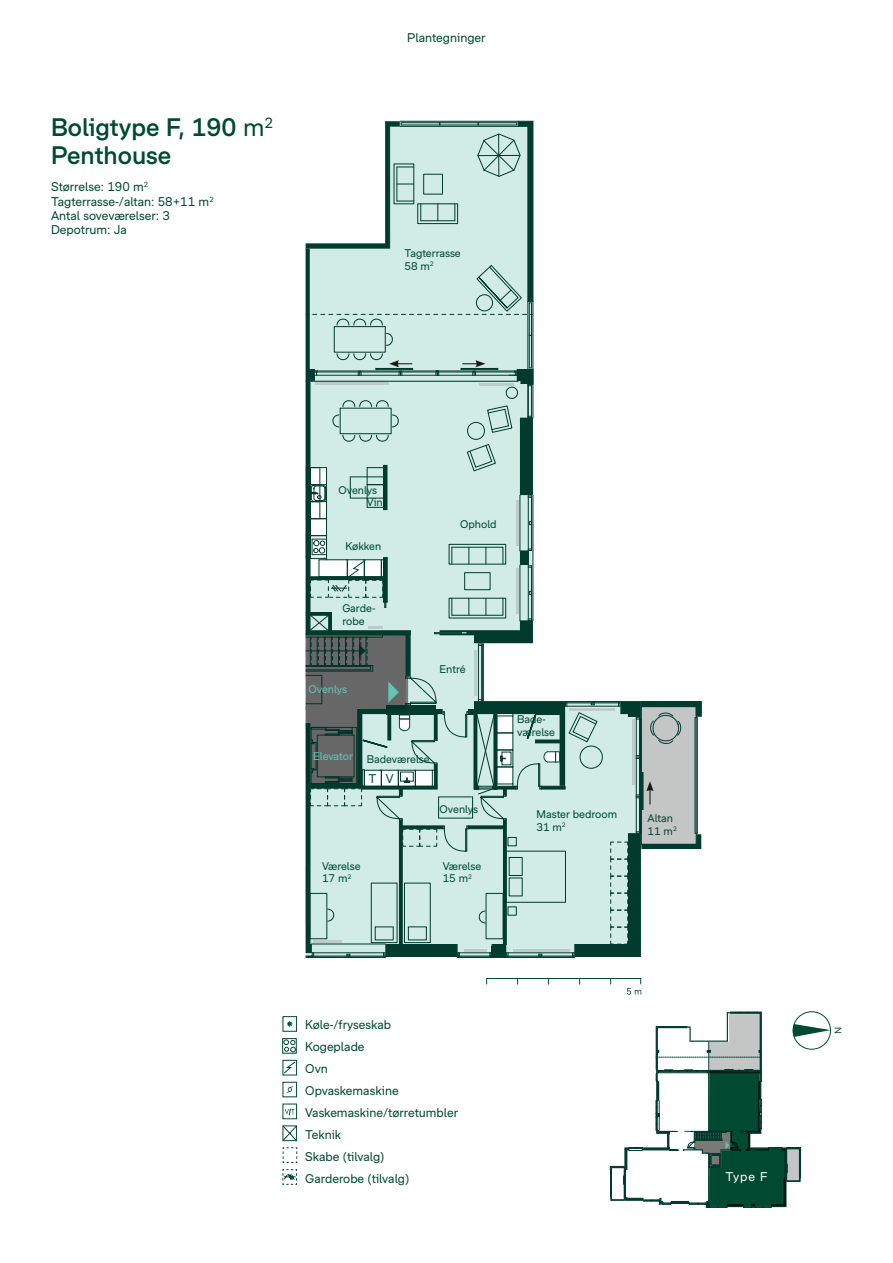
<style>
.page{position:relative;width:893px;height:1263px;background:#fff}
.page>*{position:absolute;margin:0;border:0;box-sizing:border-box;transform-origin:0 0}
.t1{font:500 24px/28.8px "Bonava Sans";color:#004a32}
.t2{font:12px/21.9px "Bonava Sans";color:#004a32}
.t3{font:12px "Bonava Sans";color:#fff}
.t4{font:10.5px/12.6px "Bonava Sans";color:#004a32}
.t5{font:10.5px "Bonava Sans";letter-spacing:-.005em;color:#62c5b4}
.t6{font:9px "Bonava Sans";color:#004a32}
.s1{font-weight:400}
</style>
<div class="page">
<div style="left:486px;top:978px;width:155px;height:7px;border:1px solid #004a32"></div>
<svg style="left:627px;top:988px;width:14px;height:7px"></svg>
<svg style="left:305px;top:121px;width:397px;height:837px"></svg>
<svg style="left:287px;top:1021px;width:6px;height:6px"></svg>
<svg style="left:285px;top:1127px;width:10px;height:12px"></svg>
<div style="left:283px;top:1125px;width:14px;height:16px;border:1px solid #004a32"></div>
<svg style="left:284px;top:1040px;width:11px;height:11px"></svg>
<div style="left:283px;top:1016px;width:14px;height:15px;border:1px solid #004a32"></div>
<svg style="left:282px;top:1060px;width:15px;height:59px"></svg>
<svg style="left:282px;top:1169px;width:15px;height:16px"></svg>
<div style="left:282px;top:1038px;width:15px;height:15px;border:1px solid #004a32"></div>
<svg style="left:283px;top:1147px;width:14px;height:16px"></svg>
<div style="left:793px;top:1011px;width:38px;height:38px;border:1px solid #004a32;border-radius:50%"></div>
<svg style="left:610px;top:1012px;width:220px;height:196px"></svg>
<h1 class="t1" style="left:51px;top:112px;width:224px">Boligtype F, 190 <span class="s1">m</span><sup>2<br></sup>Penthouse</h1>
<p class="t2" style="left:51px;top:179px;width:164px;line-height:14.4px">Størrelse: 190 m<sup>2<br></sup>Tagterrasse-/altan: 58+11 m<sup>2<br></sup>Antal soveværelser: 3<br>Depotrum: Ja</p>
<p class="t2" style="left:407px;top:27px;width:80px">Plantegninger</p>
<p class="t4" style="left:404px;top:247px;width:58px">Tagterrasse<br>58 m<sup>2</sup></p>
<p class="t4" style="left:367px;top:484px;width:17px;line-height:11.7px;text-indent:-28px">Ovenlys<br>Vin</p>
<p class="t4" style="left:346px;top:539px;width:37px">Køkken</p>
<p class="t4" style="left:460px;top:518px;width:38px">Ophold</p>
<p class="t4" style="left:342px;top:602px;width:34px">Garde&shy;robe</p>
<p class="t5" style="left:309px;top:683px;width:40px">Ovenlys</p>
<p class="t4" style="left:439px;top:662px;width:28px">Entré</p>
<p class="t5" style="left:313px;top:750px;width:41px">Elevator</p>
<p class="t4" style="left:367px;top:752px;width:64px">Badeværelse</p>
<p class="t2" style="left:369px;top:767px;width:26px">T V</p>
<p class="t4" style="left:440px;top:803px;width:40px">Ovenlys</p>
<p class="t4" style="left:322px;top:859px;width:40px">Værelse<br>17 m<sup>2</sup></p>
<p class="t4" style="left:443px;top:859px;width:40px">Værelse<br>15 m<sup>2</sup></p>
<p class="t4" style="left:517px;top:713px;width:39px">Bade&shy;værelse</p>
<p class="t4" style="left:536px;top:808px;width:82px">Master bedroom<br>31 m<sup>2</sup></p>
<p class="t4" style="left:648px;top:812px;width:31px">Altan<br>11 m<sup>2</sup></p>
<p class="t2" style="left:305px;top:1014px;width:154px">Køle-/fryseskab<br>Kogeplade<br>Ovn<br>Opvaskemaskine<br>Vaskemaskine/tørretumbler<br>Teknik<br>Skabe (tilvalg)<br>Garderobe (tilvalg)</p>
<p class="t6" style="left:843px;top:1027px;width:8px;rotate:90deg">N</p>
<p class="t3" style="left:725px;top:1169px;width:44px">Type F</p>
</div>
